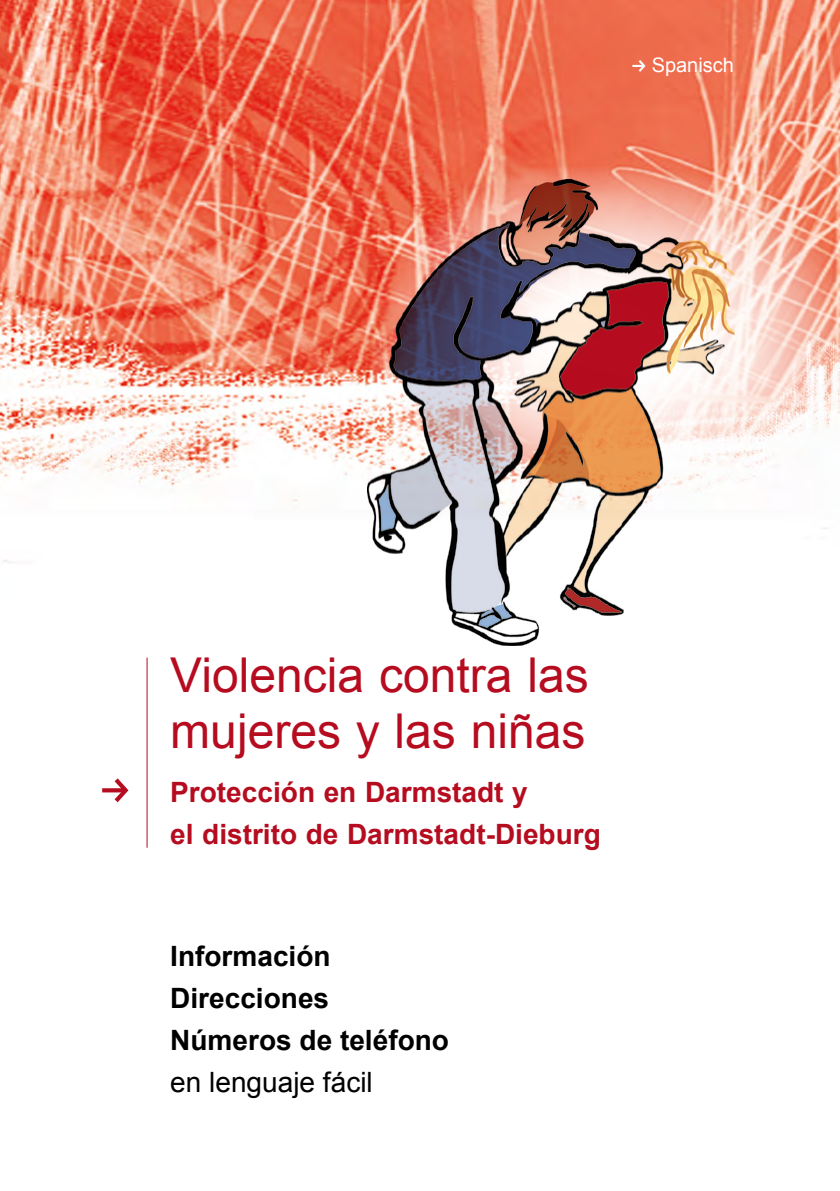
<style>
.page{position:relative;width:840px;height:1191px;background:#fff}
.page>*{position:absolute;margin:0;border:0;box-sizing:border-box;transform-origin:0 0}
.t1{font:48px/56px "Arial";color:#b60c1f}
.t2{font:700 28px/42px "Arial";color:#b60c1f}
.t3{font:700 28px/42px "Arial";color:#000}
.t4{font:28px "Arial";color:#000}
.t5{font:20px "Arial";color:#fff}
</style>
<div class="page">
<img style="left:0;top:0;width:839px;height:563px">
<svg style="left:102px;top:778px;width:26px;height:24px"></svg>
<hr style="left:146px;top:657px;width:1px;height:190px;background:#b60c1f">
<svg style="left:632px;top:60px;width:13px;height:12px"></svg>
<svg style="left:367px;top:156px;width:472px;height:369px"></svg>
<img style="left:367px;top:180px;width:367px;height:465px">
<p class="t5" style="left:651px;top:52px;width:84px">Spanisch</p>
<h1 class="t1" style="left:170px;top:647px;width:420px">Violencia contra las mujeres y las niñas</h1>
<p class="t2" style="left:170px;top:771px;width:432px">Protección en Darmstadt y<br>el distrito de Darmstadt-Dieburg</p>
<p class="t3" style="left:170px;top:936px;width:280px">Información<br>Direcciones<br>Números de teléfono</p>
<p class="t4" style="left:170px;top:1064px;width:204px">en lenguaje fácil</p>
</div>
